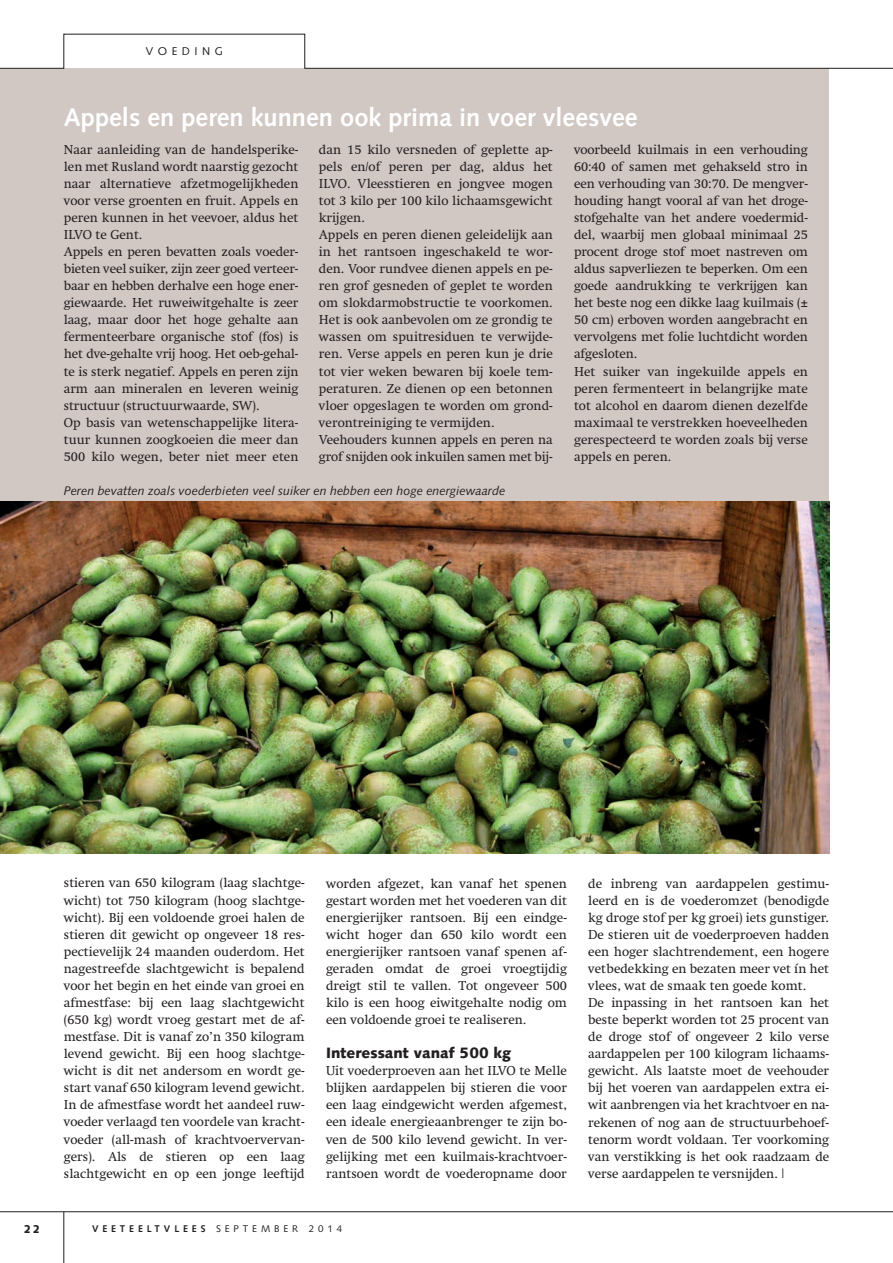
<style>
.page{position:relative;width:893px;height:1263px;background:#fff}
.page>*{position:absolute;margin:0;border:0;box-sizing:border-box;transform-origin:0 0}
.t1{font:700 25.5px "Syntax LT Pro";color:#fff}
.t2{font:900 15px "Syntax LT Pro";color:#231f20}
.t3{font:13.2px/17.1px "Swift LT Pro";color:#231f20}
.t4{font:italic 12.45px "Syntax LT Pro";color:#231f20}
.t5{font:11.25px "Syntax LT Pro";letter-spacing:.4em;color:#231f20}
.t6{font:900 11.25px "Syntax LT Pro";color:#231f20}
.t7{font:700 9.75px "Syntax LT Pro";letter-spacing:.4em;color:#231f20}
.s1{font-weight:400}
.s2{font-family:"Univers LT Pro 45";font-weight:300}
</style>
<div class="page">
<div style="left:0;top:68px;width:829px;height:785px;background:#d1c8c4"></div>
<img style="left:0;top:502px;width:829px;height:351px">
<svg style="left:0;top:33px;width:893px;height:36px"></svg>
<svg style="left:0;top:1211px;width:893px;height:52px"></svg>
<hr style="left:64px;top:1212px;width:1px;height:51px;background:#231f20">
<p class="t5" style="left:146px;top:45px;width:79px">VOEDING</p>
<p class="t1" style="left:64px;top:102px;width:575px">Appels en peren kunnen ook prima in voer vleesvee</p>
<p class="t3" style="left:319px;top:141px;width:235px">dan 15 kilo versneden of geplette ap&shy;pels en/of peren per dag, aldus het ILVO. Vleesstieren en jongvee mogen tot 3 kilo per 100 kilo lichaamsgewicht krĳgen.<br>Appels en peren dienen geleidelĳk aan in het rantsoen ingeschakeld te wor&shy;den. Voor rundvee dienen appels en pe&shy;ren grof gesneden of geplet te worden om slokdarmobstructie te voorkomen.<br>Het is ook aanbevolen om ze grondig te wassen om spuitresiduen te verwĳde&shy;ren. Verse appels en peren kun je drie tot vier weken bewaren bĳ koele tem&shy;peraturen. Ze dienen op een betonnen vloer opgeslagen te worden om grond&shy;verontreiniging te vermĳden.<br>Veehouders kunnen appels en peren na grof snĳden ook inkuilen samen met bĳ-</p>
<p class="t3" style="left:574px;top:141px;width:235px">voorbeeld kuilmais in een verhouding 60:40 of samen met gehakseld stro in een verhouding van 30:70. De mengver&shy;houding hangt vooral af van het droge&shy;stofgehalte van het andere voedermid&shy;del, waarbĳ men globaal minimaal 25 procent droge stof moet nastreven om aldus sapverliezen te beperken. Om een goede aandrukking te verkrĳgen kan het beste nog een dikke laag kuilmais (± 50 cm) erboven worden aangebracht en vervolgens met folie luchtdicht worden afgesloten.<br>Het suiker van ingekuilde appels en peren fermenteert in belangrĳke mate tot alcohol en daarom dienen dezelfde maximaal te verstrekken hoeveelheden gerespecteerd te worden zoals bĳ verse appels en peren.</p>
<p class="t3" style="left:64px;top:141px;width:236px">Naar aanleiding van de handelsperike&shy;len met Rusland wordt naarstig gezocht naar alternatieve afzetmogelĳkheden voor verse groenten en fruit. Appels en peren kunnen in het veevoer, aldus het ILVO te Gent.<br>Appels en peren bevatten zoals voeder&shy;bieten veel suiker, zĳn zeer goed verteer&shy;baar en hebben derhalve een hoge ener&shy;giewaarde. Het ruweiwitgehalte is zeer laag, maar door het hoge gehalte aan fermenteerbare organische stof (fos) is het dve-gehalte vrĳ hoog. Het oeb-gehal&shy;te is sterk negatief. Appels en peren zĳn arm aan mineralen en leveren weinig structuur (structuurwaarde, SW).<br>Op basis van wetenschappelĳke litera&shy;tuur kunnen zoogkoeien die meer dan 500 kilo wegen, beter niet meer eten</p>
<p class="t4" style="left:64px;top:483px;width:443px">Peren bevatten zoals voederbieten veel suiker en hebben een hoge energiewaarde</p>
<p class="t3" style="left:64px;top:874px;width:242px;text-align:justify">stieren van 650 kilogram (laag slachtge&shy;wicht) tot 750 kilogram (hoog slachtge&shy;wicht). Bĳ een voldoende groei halen de stieren dit gewicht op ongeveer 18 res&shy;pectievelĳk 24 maanden ouderdom. Het nagestreefde slachtgewicht is bepalend voor het begin en het einde van groei en afmestfase: bĳ een laag slachtgewicht (650 kg) wordt vroeg gestart met de af&shy;mestfase. Dit is vanaf zo’n 350 kilogram levend gewicht. Bĳ een hoog slachtge&shy;wicht is dit net andersom en wordt ge&shy;start vanaf 650 kilogram levend gewicht.<br>In de afmestfase wordt het aandeel ruw&shy;voeder verlaagd ten voordele van kracht&shy;voeder (all-mash of krachtvoervervan&shy;gers). Als de stieren op een laag slachtgewicht en op een jonge leeftĳd</p>
<p class="t3" style="left:326px;top:874px;width:242px;text-align:justify">worden afgezet, kan vanaf het spenen gestart worden met het voederen van dit energierĳker rantsoen. Bĳ een eindge&shy;wicht hoger dan 650 kilo wordt een energierĳker rantsoen vanaf spenen af&shy;geraden omdat de groei vroegtĳdig dreigt stil te vallen. Tot ongeveer 500 kilo is een hoog eiwitgehalte nodig om een voldoende groei te realiseren.</p>
<p class="t2" style="left:326px;top:1044px;width:187px">Interessant vanaf 500 kg</p>
<p class="t3" style="left:326px;top:1062px;width:242px;text-align:justify">Uit voederproeven aan het ILVO te Melle blĳken aardappelen bĳ stieren die voor een laag eindgewicht werden afgemest, een ideale energieaanbrenger te zĳn bo&shy;ven de 500 kilo levend gewicht. In ver&shy;gelĳking met een kuilmais-krachtvoer&shy;rantsoen wordt de voederopname door</p>
<p class="t6" style="left:24px;top:1222px;width:18px">22</p>
<p class="t7" style="left:92px;top:1223px;width:252px">VEETEELTVLEES <span class="s1">SEPTEMBER 2014</span></p>
<p class="t3" style="left:588px;top:874px;width:242px">de inbreng van aardappelen gestimu&shy;leerd en is de voederomzet (benodigde kg droge stof per kg groei) iets gunstiger.<br>De stieren uit de voederproeven hadden een hoger slachtrendement, een hogere vetbedekking en bezaten meer vet ín het vlees, wat de smaak ten goede komt.<br>De inpassing in het rantsoen kan het beste beperkt worden tot 25 procent van de droge stof of ongeveer 2 kilo verse aardappelen per 100 kilogram lichaams&shy;gewicht. Als laatste moet de veehouder bĳ het voeren van aardappelen extra ei&shy;wit aanbrengen via het krachtvoer en na&shy;rekenen of nog aan de structuurbehoef&shy;tenorm wordt voldaan. Ter voorkoming van verstikking is het ook raadzaam de verse aardappelen te versnĳden. <span class="s2">l</span></p>
</div>
